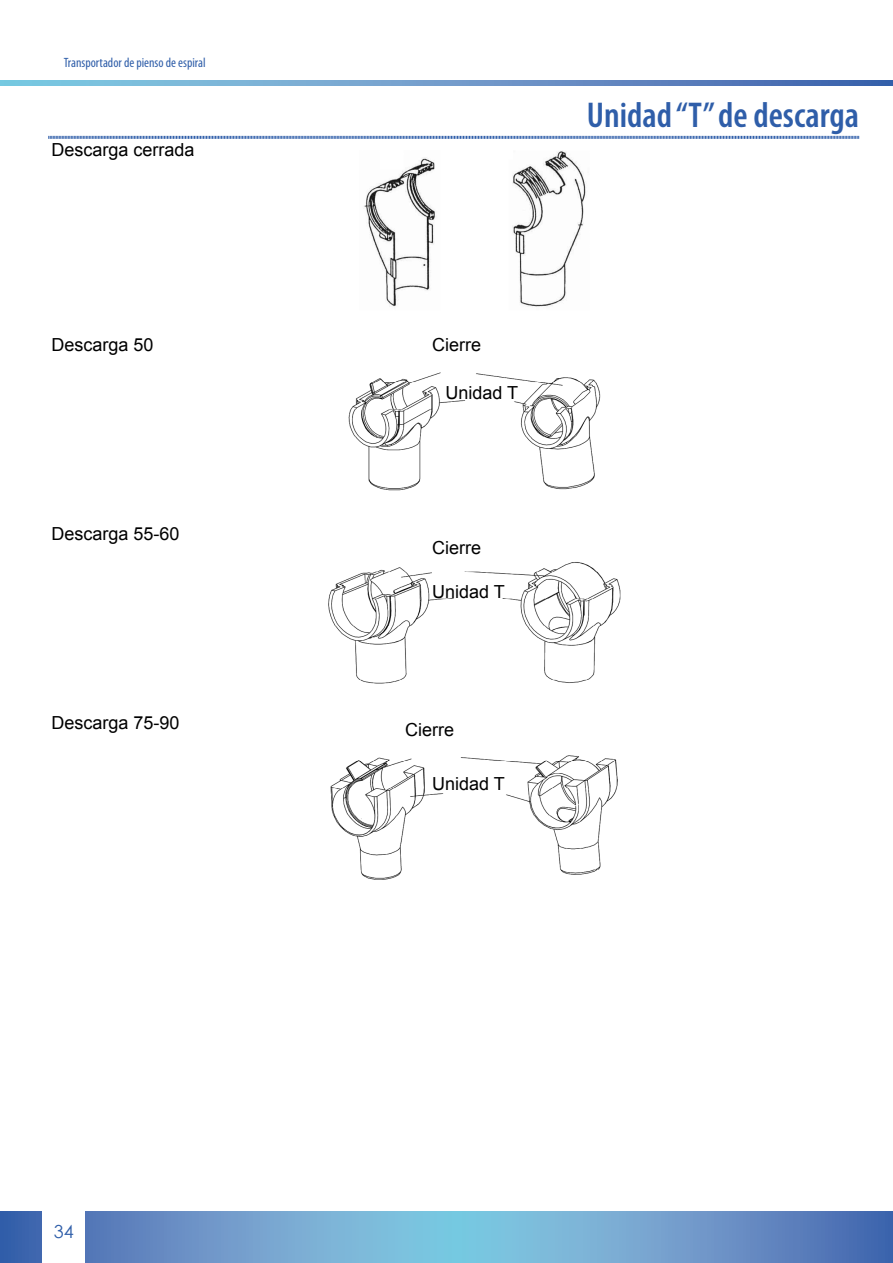
<style>
.page{position:relative;width:893px;height:1263px;background:#fff}
.page>*{position:absolute;margin:0;border:0;box-sizing:border-box;transform-origin:0 0}
.t1{font:600 condensed 36px "Myriad Pro";color:#2f5ea9}
.t2{font:18px "Arial";color:#000}
.t3{font:18px "Century Gothic";color:#2f5ea9}
.t4{font:condensed 13.5px "Myriad Pro";color:#2f5ea9}
</style>
<div class="page">
<svg style="left:0;top:1212px;width:893px;height:51px;background:#6b9cca"></svg>
<svg style="left:0;top:81px;width:893px;height:4px;background:#6999c9"></svg>
<div style="left:43px;top:1209px;width:42px;height:54px;background:#fff"></div>
<img style="left:328px;top:151px;width:293px;height:729px">
<svg style="left:48px;top:135px;width:811px;height:4px;background:#96add3"></svg>
<p class="t4" style="left:64px;top:54px;width:143px">Transportador de pienso de espiral</p>
<p class="t2" style="left:51px;top:137px;width:145px">Descarga cerrada</p>
<p class="t2" style="left:51px;top:333px;width:104px">Descarga 50</p>
<p class="t2" style="left:51px;top:522px;width:130px">Descarga 55-60</p>
<p class="t2" style="left:51px;top:711px;width:130px">Descarga 75-90</p>
<p class="t3" style="left:54px;top:1219px;width:21px">34</p>
<h1 class="t1" style="left:587px;top:96px;width:273px">Unidad “T” de descarga</h1>
<p class="t2" style="left:432px;top:333px;width:50px">Cierre</p>
<p class="t2" style="left:446px;top:380px;width:74px">Unidad T</p>
<p class="t2" style="left:432px;top:536px;width:50px">Cierre</p>
<p class="t2" style="left:432px;top:580px;width:74px">Unidad T</p>
<p class="t2" style="left:405px;top:718px;width:50px">Cierre</p>
<p class="t2" style="left:432px;top:772px;width:74px">Unidad T</p>
</div>
